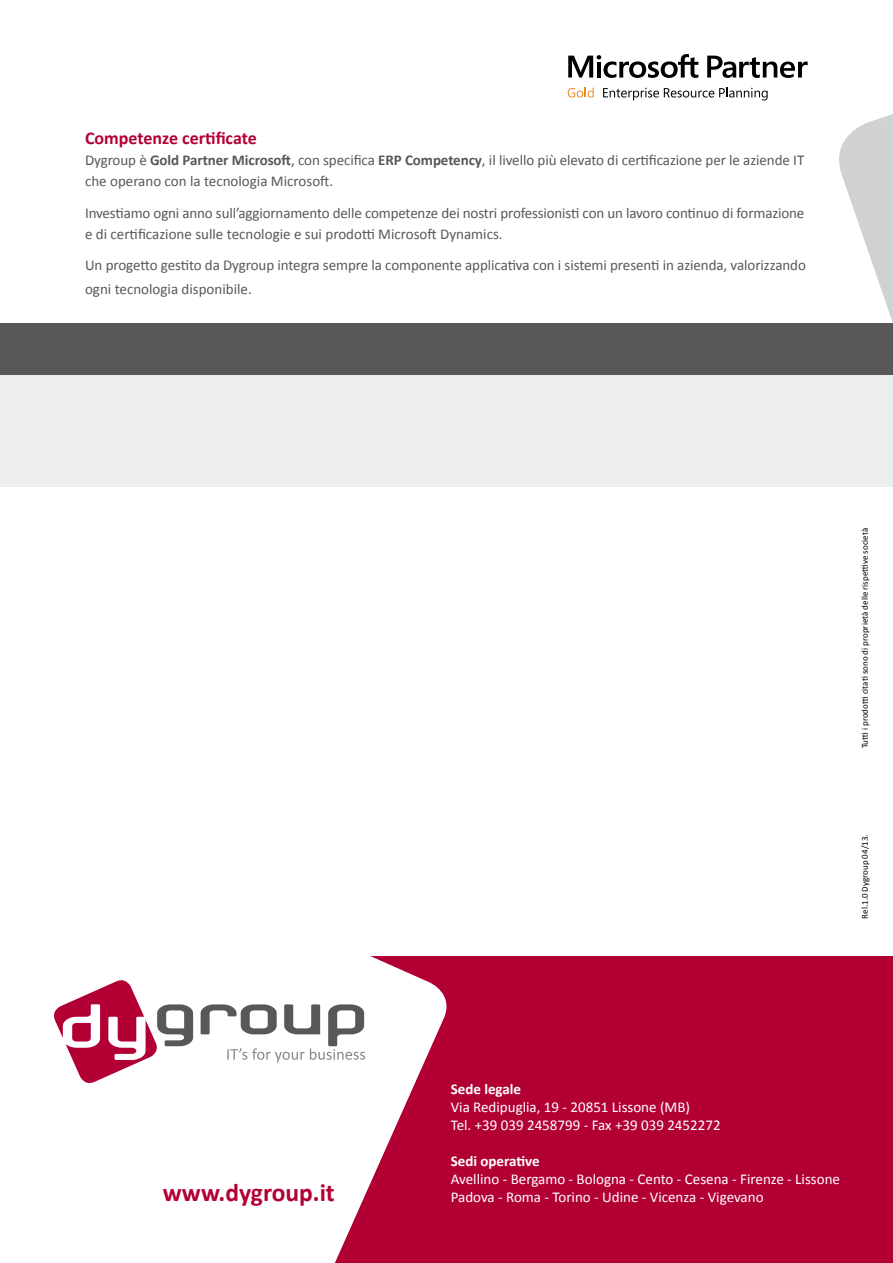
<style>
.page{position:relative;width:893px;height:1263px;background:#fff}
.page>*{position:absolute;margin:0;border:0;box-sizing:border-box;transform-origin:0 0}
.t1{font:700 25.5px "Calibri";color:#b30034}
.t2{font:700 18px "Calibri";color:#b30034}
.t3{font:15px/21px "Calibri";letter-spacing:-.005em;color:#58585a}
.t4{font:15px/18px "Calibri";color:#fff}
.t5{font:700 15px "Calibri";color:#fff}
.t6{font:9px "Calibri";color:#000}
.s1{font-weight:700}
</style>
<div class="page">
<div style="left:54px;top:957px;width:839px;height:306px;background:#b30034"></div>
<svg style="left:54px;top:956px;width:401px;height:307px;fill:#fff"></svg>
<div style="left:0;top:323px;width:893px;height:164px;background:#eceded"></div>
<div style="left:0;top:323px;width:893px;height:51px;background:#58585a"></div>
<svg style="left:839px;top:114px;width:54px;height:209px"></svg>
<svg style="left:54px;top:977px;width:139px;height:109px"></svg>
<svg style="left:201px;top:1004px;width:164px;height:58px;background:#cdcdce"></svg>
<svg style="left:568px;top:88px;width:26px;height:10px"></svg>
<svg style="left:603px;top:88px;width:165px;height:12px"></svg>
<svg style="left:568px;top:54px;width:130px;height:24px"></svg>
<svg style="left:707px;top:56px;width:101px;height:22px"></svg>
<p class="t2" style="left:85px;top:127px;width:173px">Competenze certificate</p>
<p class="t3" style="left:85px;top:149px;width:721px">Dygroup è <span class="s1">Gold Partner Microsoft</span>, con specifica <span class="s1">ERP Competency</span>, il livello più elevato di certificazione per le aziende IT che operano con la tecnologia Microsoft.</p>
<p class="t3" style="left:85px;top:202px;width:721px">Investiamo ogni anno sull’aggiornamento delle competenze dei nostri professionisti con un lavoro continuo di formazione e di certificazione sulle tecnologie e sui prodotti Microsoft Dynamics.</p>
<p class="t3" style="left:85px;top:253px;width:722px;line-height:24px">Un progetto gestito da Dygroup integra sempre la componente applicativa con i sistemi presenti in azienda, valorizzando ogni tecnologia disponibile.</p>
<h1 class="t1" style="left:163px;top:1177px;width:173px">www.dygroup.it</h1>
<p class="t6" style="left:859px;top:748px;width:222px;rotate:-90deg">Tutti i prodotti citati sono di proprietà delle rispettive società</p>
<p class="t6" style="left:859px;top:918px;width:85px;rotate:-90deg">Rel.1.0 Dygroup 04/13.</p>
<p class="t5" style="left:451px;top:1079px;width:72px">Sede legale</p>
<p class="t4" style="left:451px;top:1097px;width:271px">Via Redipuglia, 19 - 20851 Lissone (MB)<br>Tel. +39 039 2458799 - Fax +39 039 2452272</p>
<p class="t5" style="left:451px;top:1151px;width:90px">Sedi operative</p>
<p class="t4" style="left:451px;top:1169px;width:391px">Avellino - Bergamo - Bologna - Cento - Cesena - Firenze - Lissone<br>Padova - Roma - Torino - Udine - Vicenza - Vigevano</p>
</div>
